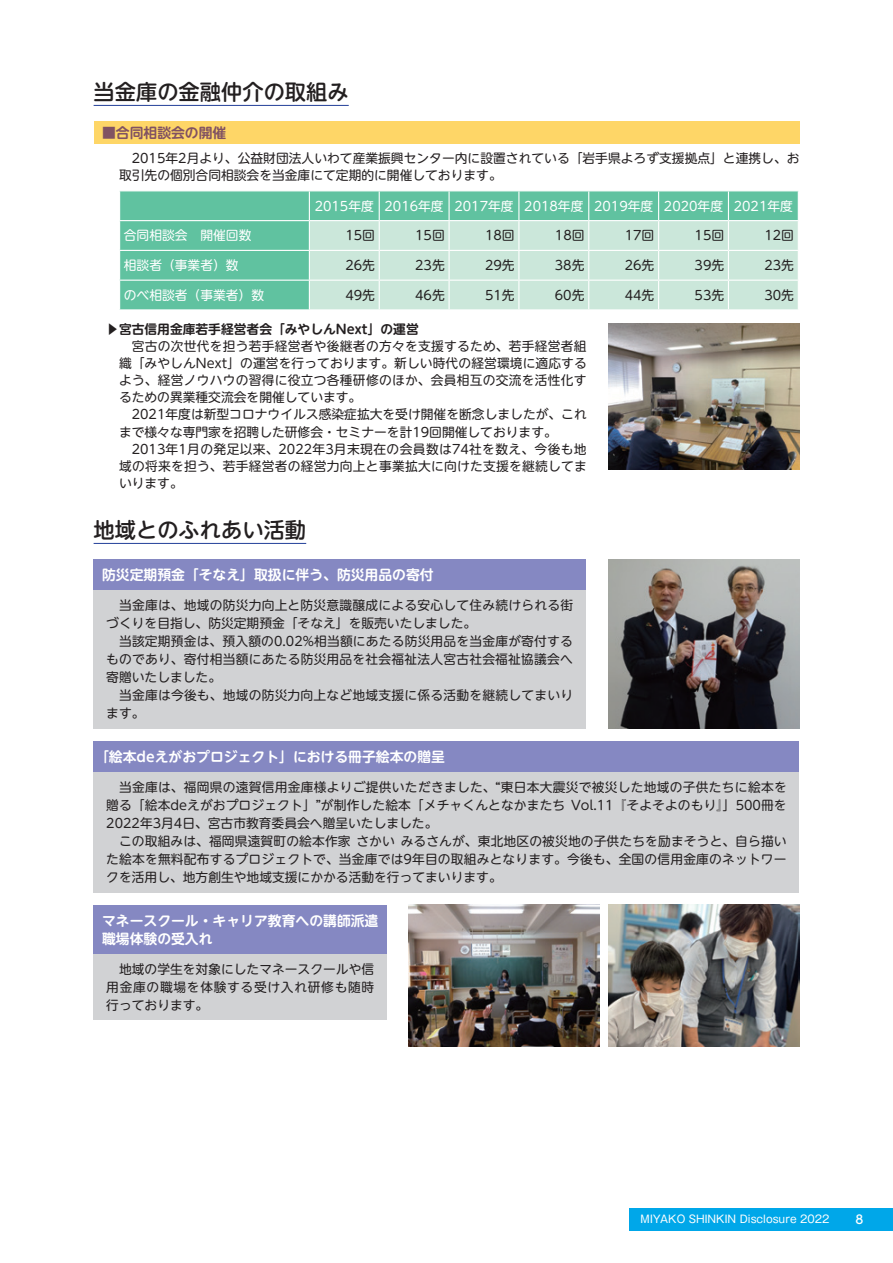
<style>
.page{position:relative;width:893px;height:1263px;background:#fff}
.page>*{position:absolute;margin:0;border:0;box-sizing:border-box;transform-origin:0 0}
.t1{font:500 21.3px "UD Shin M Go Pr 6";color:#231f20}
.t2{font:700 13.8px/18.1px "UD Shin M Go Pr 6 De";color:#fff}
.t3{font:700 13.8px "UD Shin M Go Pr 6 De";color:#815262}
.t4{font:12.75px/18.1px "UD Shin M Go Pr 6";color:#231f20;text-align:justify}
.t5{font:12.75px/18.1px "UD Shin M Go Pr 6";letter-spacing:.02em;color:#231f20}
.t6{font:12.75px "UD Shin M Go Pr 6";color:#fff}
.t7{font:700 12.75px "UD Shin M Go Pr 6 De";color:#231f20}
.t8{font:500 12px "UD Shin Go Pr 6";color:#fff}
.t9{font:10.65px "Gothic MB101 Pr 6";color:#fff}
</style>
<div class="page">
<div style="left:629px;top:1208px;width:264px;height:22px;background:#00a7e9"></div>
<div style="left:94px;top:121px;width:705px;height:23px;background:#fed667"></div>
<div style="left:120px;top:191px;width:189px;height:118px;background:#60c2a0"></div>
<hr style="left:119px;top:220px;width:190px;height:1px;background:#fff">
<hr style="left:119px;top:250px;width:190px;height:1px;background:#fff">
<hr style="left:119px;top:280px;width:190px;height:1px;background:#fff">
<svg style="left:309px;top:191px;width:490px;height:118px;background:#bae1d1"></svg>
<img style="left:608px;top:323px;width:191px;height:147px">
<div style="left:94px;top:559px;width:492px;height:31px;background:#8588c2"></div>
<div style="left:94px;top:590px;width:492px;height:138px;background:#d1d2d4"></div>
<img style="left:608px;top:559px;width:191px;height:169px">
<div style="left:94px;top:741px;width:705px;height:31px;background:#8588c2"></div>
<div style="left:94px;top:772px;width:705px;height:120px;background:#d1d2d4"></div>
<div style="left:94px;top:905px;width:293px;height:49px;background:#8588c2"></div>
<div style="left:94px;top:954px;width:293px;height:66px;background:#d1d2d4"></div>
<img style="left:608px;top:905px;width:191px;height:141px">
<img style="left:408px;top:905px;width:192px;height:141px">
<hr style="left:94px;top:105px;width:255px;height:1px;background:#223f99">
<hr style="left:94px;top:543px;width:212px;height:1px;background:#223f99">
<h1 class="t1" style="left:94px;top:73px;width:257px">当金庫の金融仲介の取組み</h1>
<p class="t3" style="left:102px;top:121px;width:126px">■合同相談会の開催</p>
<p class="t4" style="left:119px;top:149px;width:682px;line-height:17px;text-indent:13px">2015年2月より、公益財団法人いわて産業振興センター内に設置されている「岩手県よろず支援拠点」と連携し、お取引先の個別合同相談会を当金庫にて定期的に開催しております。</p>
<p class="t6" style="left:315px;top:195px;width:480px">2015年度 2016年度 2017年度 2018年度 2019年度 2020年度 2021年度</p>
<p class="t6" style="left:124px;top:225px;width:129px">合同相談会　開催回数</p>
<p class="t4" style="left:345px;top:226px;width:31px">15回</p>
<p class="t4" style="left:415px;top:226px;width:31px">15回</p>
<p class="t4" style="left:485px;top:226px;width:31px">18回</p>
<p class="t4" style="left:555px;top:226px;width:31px">18回</p>
<p class="t4" style="left:625px;top:226px;width:31px">17回</p>
<p class="t4" style="left:695px;top:226px;width:31px">15回</p>
<p class="t4" style="left:764px;top:226px;width:31px">12回</p>
<p class="t6" style="left:124px;top:255px;width:116px">相談者（事業者）数</p>
<p class="t4" style="left:345px;top:255px;width:31px">26先</p>
<p class="t4" style="left:415px;top:255px;width:31px">23先</p>
<p class="t4" style="left:485px;top:255px;width:31px">29先</p>
<p class="t4" style="left:555px;top:255px;width:31px">38先</p>
<p class="t4" style="left:625px;top:255px;width:31px">26先</p>
<p class="t4" style="left:695px;top:255px;width:31px">39先</p>
<p class="t4" style="left:764px;top:255px;width:31px">23先</p>
<p class="t6" style="left:124px;top:284px;width:142px">のべ相談者（事業者）数</p>
<p class="t4" style="left:345px;top:285px;width:31px">49先</p>
<p class="t4" style="left:415px;top:285px;width:31px">46先</p>
<p class="t4" style="left:485px;top:285px;width:31px">51先</p>
<p class="t4" style="left:555px;top:285px;width:31px">60先</p>
<p class="t4" style="left:625px;top:285px;width:31px">44先</p>
<p class="t4" style="left:695px;top:285px;width:31px">53先</p>
<p class="t4" style="left:764px;top:285px;width:31px">30先</p>
<p class="t7" style="left:106px;top:319px;width:314px">▶宮古信用金庫若手経営者会「みやしんNext」の運営</p>
<p class="t4" style="left:119px;top:337px;width:469px;line-height:17px;text-indent:13px">宮古の次世代を担う若手経営者や後継者の方々を支援するため、若手経営者組織「みやしんNext」の運営を行っております。新しい時代の経営環境に適応するよう、経営ノウハウの習得に役立つ各種研修のほか、会員相互の交流を活性化するための異業種交流会を開催しています。</p>
<p class="t4" style="left:119px;top:405px;width:469px;line-height:17px;text-indent:13px">2021年度は新型コロナウイルス感染症拡大を受け開催を断念しましたが、これまで様々な専門家を招聘した研修会・セミナーを計19回開催しております。</p>
<p class="t4" style="left:119px;top:439px;width:469px;line-height:17px;text-indent:13px">2013年1月の発足以来、2022年3月末現在の会員数は74社を数え、今後も地域の将来を担う、若手経営者の経営力向上と事業拡大に向けた支援を継続してまいります。</p>
<h1 class="t1" style="left:94px;top:511px;width:214px">地域とのふれあい活動</h1>
<p class="t2" style="left:102px;top:565px;width:333px">防災定期預金「そなえ」取扱に伴う、防災用品の寄付</p>
<p class="t5" style="left:106px;top:595px;width:468px;text-indent:13px">当金庫は、地域の防災力向上と防災意識醸成による安心して住み続けられる街づくりを目指し、防災定期預金「そなえ」を販売いたしました。</p>
<p class="t4" style="left:106px;top:631px;width:468px;text-indent:13px">当該定期預金は、預入額の0.02%相当額にあたる防災用品を当金庫が寄付するものであり、寄付相当額にあたる防災用品を社会福祉法人宮古社会福祉協議会へ寄贈いたしました。</p>
<p class="t5" style="left:106px;top:686px;width:468px;text-indent:13px">当金庫は今後も、地域の防災力向上など地域支援に係る活動を継続してまいります。</p>
<p class="t2" style="left:95px;top:747px;width:351px">「絵本deえがおプロジェクト」における冊子絵本の贈呈</p>
<p class="t4" style="left:106px;top:777px;width:682px;text-indent:13px">当金庫は、福岡県の遠賀信用金庫様よりご提供いただきました、“東日本大震災で被災した地域の子供たちに絵本を贈る「絵本deえがおプロジェクト」”が制作した絵本「メチャくんとなかまたち Vol.11『そよそよのもり』」500冊を2022年3月4日、宮古市教育委員会へ贈呈いたしました。</p>
<p class="t4" style="left:106px;top:831px;width:682px;text-indent:13px">この取組みは、福岡県遠賀町の絵本作家さかいみるさんが、東北地区の被災地の子供たちを励まそうと、自ら描いた絵本を無料配布するプロジェクトで、当金庫では9年目の取組みとなります。今後も、全国の信用金庫のネットワークを活用し、地方創生や地域支援にかかる活動を行ってまいります。</p>
<p class="t2" style="left:102px;top:910px;width:278px">マネースクール・キャリア教育への講師派遣職場体験の受入れ</p>
<p class="t4" style="left:106px;top:959px;width:269px;text-indent:13px">地域の学生を対象にしたマネースクールや信用金庫の職場を体験する受け入れ研修も随時行っております。</p>
<p class="t9" style="left:641px;top:1210px;width:190px">MIYAKO SHINKIN Disclosure 2022</p>
<p class="t8" style="left:856px;top:1209px;width:9px">8</p>
</div>
